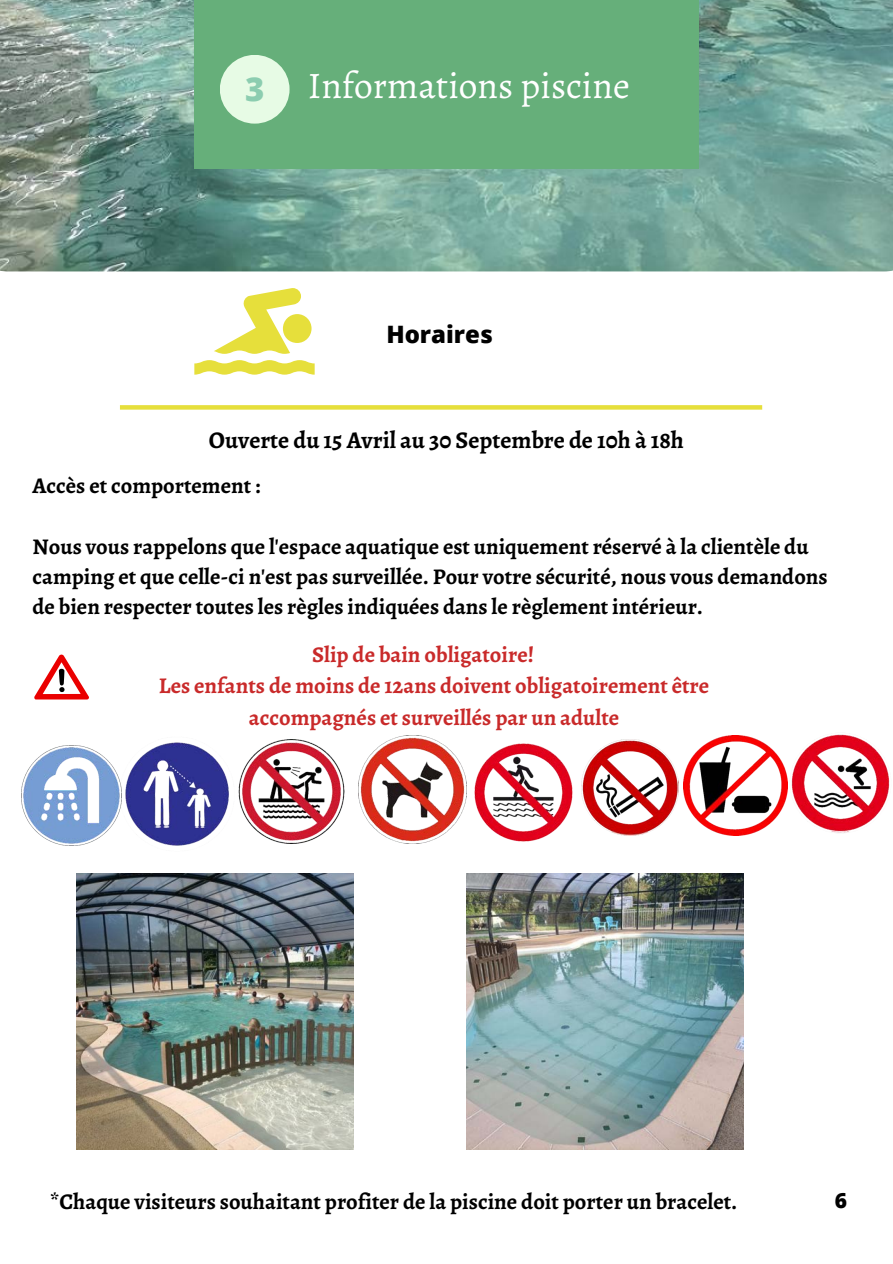
<style>
.page{position:relative;width:893px;height:1264px;background:#fff}
.page>*{position:absolute;margin:0;border:0;box-sizing:border-box;transform-origin:0 0}
.t1{font:37.5px "Alegreya";color:#fff}
.t2{font:800 33px "Open Sans";color:#8ccdb0}
.t3{font:700 24px "Alegreya";color:#000}
.t4{font:800 24px "Open Sans";color:#000}
.t5{font:700 22.5px/30.3px "Alegreya";color:#000}
.t6{font:700 22.5px/31.5px "Alegreya";color:#c92a2a;text-align:center}
.t7{font:800 21px "Open Sans";color:#000}
</style>
<div class="page">
<img style="left:0;top:0;width:892px;height:271px">
<div style="left:194px;top:0;width:504px;height:169px;background:#66af7a"></div>
<svg style="left:194px;top:360px;width:120px;height:14px"></svg>
<div style="left:283px;top:314px;width:28px;height:29px;background:#e6df3b;border-radius:50%"></div>
<svg style="left:214px;top:288px;width:87px;height:66px"></svg>
<svg style="left:120px;top:405px;width:642px;height:4px;fill:#e6df3b"></svg>
<img style="left:21px;top:745px;width:99px;height:101px">
<img style="left:120px;top:742px;width:101px;height:104px">
<img style="left:684px;top:735px;width:103px;height:100px">
<img style="left:787px;top:734px;width:103px;height:99px">
<img style="left:221px;top:739px;width:124px;height:104px">
<img style="left:581px;top:739px;width:97px;height:96px">
<img style="left:358px;top:735px;width:108px;height:108px">
<img style="left:474px;top:743px;width:99px;height:99px">
<img style="left:466px;top:873px;width:277px;height:276px">
<img style="left:76px;top:873px;width:277px;height:276px">
<svg style="left:34px;top:654px;width:55px;height:45px"></svg>
<div style="left:220px;top:55px;width:69px;height:68px;background:#e7fbe5;border-radius:50%"></div>
<p class="t2" style="left:245px;top:66px;width:21px">3</p>
<p class="t1" style="left:308px;top:60px;width:323px">Informations piscine</p>
<p class="t4" style="left:386px;top:318px;width:108px">Horaires</p>
<p class="t3" style="left:209px;top:423px;width:476px">Ouverte du 15 Avril au 30 Septembre de 10h à 18h</p>
<p class="t5" style="left:33px;top:470px;width:229px">Accès et comportement :</p>
<p class="t5" style="left:33px;top:531px;width:796px">Nous vous rappelons que l'espace aquatique est uniquement réservé à la clientèle du camping et que celle-ci n'est pas surveillée. Pour votre sécurité, nous vous demandons de bien respecter toutes les règles indiquées dans le règlement intérieur.</p>
<p class="t6" style="left:312px;top:639px;width:224px">Slip de bain obligatoire!</p>
<p class="t6" style="left:159px;top:670px;width:552px">Les enfants de moins de 12ans doivent obligatoirement être accompagnés et surveillés par un adulte</p>
<p class="t5" style="left:50px;top:1186px;width:688px">*Chaque visiteurs souhaitant profiter de la piscine doit porter un bracelet.</p>
<p class="t7" style="left:834px;top:1185px;width:14px">6</p>
</div>
